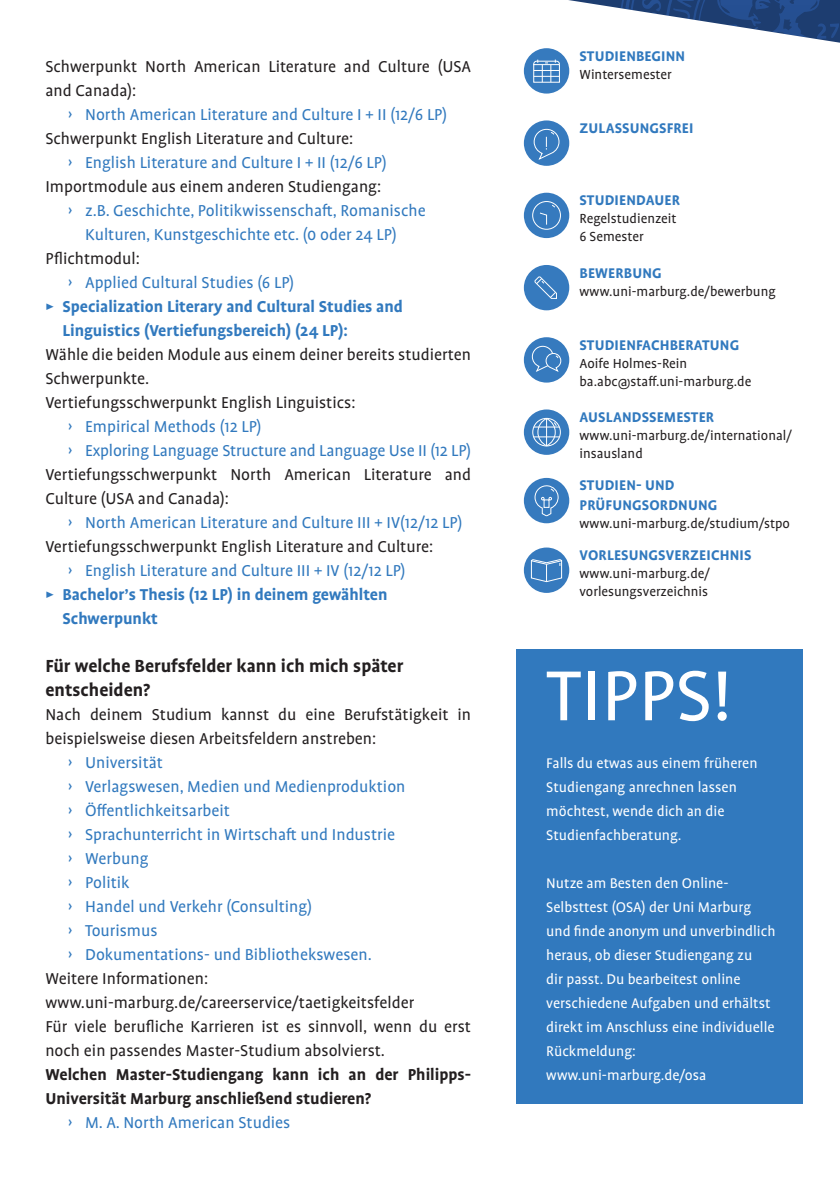
<style>
.page{position:relative;width:840px;height:1191px;background:#fff}
.page>*{position:absolute;margin:0;border:0;box-sizing:border-box;transform-origin:0 0}
.t1{font:80.8px "Profile Pro";color:#fff}
.t2{font:700 20px/24px "Profile Pro";color:#231f20}
.t3{font:18px/24px "Profile Pro";color:#231f20}
.t4{font:18px/24px "Profile Pro";color:#3179be}
.t5{font:700 18px "Profile Pro";color:#3179be}
.t6{font:700 18px/24px "Profile Pro";color:#231f20}
.t7{font:16px/24px "Profile Pro";color:#fff}
.t8{font:700 16px/19.2px "Profile Pro";letter-spacing:.01em;color:#3179be}
.t9{font:15px/18px "Profile Pro";color:#231f20}
.s1{font-weight:400}
.s2{font-size:16.2px}
</style>
<div class="page">
<div style="left:516px;top:649px;width:286px;height:454px;background:#3179be"></div>
<div style="left:523px;top:48px;width:46px;height:46px;background:#367abe;border-radius:50%"></div>
<div style="left:533px;top:64px;width:26px;height:19px;border:1px solid #fff"></div>
<svg style="left:533px;top:60px;width:27px;height:22px"></svg>
<div style="left:523px;top:120px;width:46px;height:46px;background:#367abe;border-radius:50%"></div>
<svg style="left:533px;top:129px;width:26px;height:33px"></svg>
<div style="left:523px;top:193px;width:46px;height:45px;background:#367abe;border-radius:50%"></div>
<svg style="left:532px;top:201px;width:28px;height:28px"></svg>
<div style="left:532px;top:201px;width:28px;height:29px;border:1px solid #fff;border-radius:50%"></div>
<svg style="left:538px;top:204px;width:17px;height:21px"></svg>
<div style="left:523px;top:265px;width:46px;height:45px;background:#367abe;border-radius:50%"></div>
<svg style="left:534px;top:276px;width:23px;height:23px"></svg>
<div style="left:523px;top:337px;width:46px;height:45px;background:#367abe;border-radius:50%"></div>
<svg style="left:531px;top:345px;width:30px;height:27px"></svg>
<div style="left:523px;top:409px;width:46px;height:46px;background:#367abe;border-radius:50%"></div>
<div style="left:532px;top:418px;width:28px;height:28px;border:1px solid #fff;border-radius:50%"></div>
<svg style="left:533px;top:418px;width:26px;height:28px"></svg>
<div style="left:523px;top:478px;width:46px;height:45px;background:#367abe;border-radius:50%"></div>
<svg style="left:534px;top:485px;width:24px;height:32px"></svg>
<div style="left:523px;top:547px;width:46px;height:46px;background:#367abe;border-radius:50%"></div>
<svg style="left:530px;top:559px;width:32px;height:23px"></svg>
<svg style="left:568px;top:0;width:271px;height:43px"></svg>
<p class="t3" style="left:45px;top:55px;width:427px">Schwerpunkt North American Literature and Culture (USA and Canada):</p>
<p class="t4" style="left:68px;top:103px;width:380px">› North American Literature and Culture I + II (12/6 LP)</p>
<p class="t3" style="left:45px;top:127px;width:309px">Schwerpunkt English Literature and Culture:</p>
<p class="t4" style="left:68px;top:151px;width:320px">› English Literature and Culture I + II (12/6 LP)</p>
<p class="t3" style="left:45px;top:175px;width:337px">Importmodule aus einem anderen Studiengang:</p>
<p class="t4" style="left:85px;top:199px;width:342px;text-indent:-17px">› z.B. Geschichte, Politikwissenschaft, Romanische<br>Kulturen, Kunstgeschichte etc. (0 oder 24 LP)</p>
<p class="t3" style="left:45px;top:247px;width:96px">Pflichtmodul:</p>
<p class="t4" style="left:68px;top:271px;width:227px">› Applied Cultural Studies (6 LP)</p>
<p class="t5" style="left:45px;top:296px;width:359px"><span class="s1">▶</span> Specialization Literary and Cultural Studies and</p>
<p class="t5" style="left:62px;top:320px;width:287px">Linguistics (Vertiefungsbereich) (24 LP):</p>
<p class="t3" style="left:45px;top:343px;width:427px">Wähle die beiden Module aus einem deiner bereits studierten<br>Schwerpunkte.<br>Vertiefungsschwerpunkt English Linguistics:</p>
<p class="t4" style="left:68px;top:415px;width:404px">› Empirical Methods (12 LP)<br>› Exploring Language Structure and Language Use II (12 LP)</p>
<p class="t3" style="left:45px;top:463px;width:427px">Vertiefungsschwerpunkt North American Literature and<br>Culture (USA and Canada):</p>
<p class="t4" style="left:68px;top:511px;width:395px">› North American Literature and Culture III + IV(12/12 LP)</p>
<p class="t3" style="left:45px;top:535px;width:389px">Vertiefungsschwerpunkt English Literature and Culture:</p>
<p class="t4" style="left:68px;top:559px;width:339px">› English Literature and Culture III + IV (12/12 LP)</p>
<p class="t5" style="left:45px;top:584px;width:343px"><span class="s1">▶</span> Bachelor’s Thesis (12 LP) in deinem gewählten</p>
<p class="t5" style="left:62px;top:608px;width:97px">Schwerpunkt</p>
<p class="t2" style="left:45px;top:654px;width:359px">Für welche Berufsfelder kann ich mich später entscheiden?</p>
<p class="t3" style="left:45px;top:703px;width:427px">Nach deinem Studium kannst du eine Berufstätigkeit in beispielsweise diesen Arbeitsfeldern anstreben:</p>
<p class="t4" style="left:68px;top:751px;width:339px">› Universität<br>› Verlagswesen, Medien und Medienproduktion › Öffentlichkeitsarbeit<br>› Sprachunterricht in Wirtschaft und Industrie<br>› Werbung<br>› Politik<br>› Handel und Verkehr (Consulting)<br>› Tourismus<br>› Dokumentations- und Bibliothekswesen.</p>
<p class="t3" style="left:45px;top:967px;width:427px">Weitere Informationen: www.uni-marburg.de/careerservice/taetigkeitsfelder<br>Für viele berufliche Karrieren ist es sinnvoll, wenn du erst noch ein passendes Master-Studium absolvierst.</p>
<p class="t6" style="left:45px;top:1063px;width:427px">Welchen Master-Studiengang kann ich an der Philipps-<br>Universität Marburg anschließend studieren?</p>
<p class="t4" style="left:68px;top:1111px;width:224px">› M. A. North American Studies</p>
<p class="t8" style="left:579px;top:47px;width:107px">STUDIENBEGINN</p>
<p class="t9" style="left:579px;top:66px;width:94px">Wintersemester</p>
<p class="t8" style="left:579px;top:119px;width:115px">ZULASSUNGSFREI</p>
<p class="t8" style="left:579px;top:191px;width:102px">STUDIENDAUER</p>
<p class="t9" style="left:579px;top:210px;width:98px">Regelstudienzeit<br>6 Semester</p>
<p class="t8" style="left:579px;top:263px;width:83px">BEWERBUNG</p>
<p class="t9" style="left:579px;top:282px;width:197px">www.uni-marburg.de/bewerbung</p>
<p class="t8" style="left:579px;top:335px;width:161px">STUDIENFACHBERATUNG</p>
<p class="t9" style="left:579px;top:355px;width:173px">Aoife Holmes-Rein ba.abc@staff.uni-marburg.de</p>
<p class="t8" style="left:579px;top:408px;width:136px">AUSLANDSSEMESTER</p>
<p class="t9" style="left:579px;top:427px;width:214px">www.uni-marburg.de/international/ insausland</p>
<p class="t8" style="left:579px;top:476px;width:139px">STUDIEN- UND<br>PRÜFUNGSORDNUNG</p>
<p class="t9" style="left:579px;top:514px;width:212px">www.uni-marburg.de/studium/stpo</p>
<p class="t8" style="left:579px;top:546px;width:173px">VORLESUNGSVERZEICHNIS</p>
<p class="t9" style="left:579px;top:565px;width:132px">www.uni-marburg.de/ vorlesungsverzeichnis</p>
<h1 class="t1" style="left:546px;top:651px;width:186px">TIPPS!</h1>
<p class="t7" style="left:546px;top:752px;width:213px">Falls du etwas aus einem früheren<br>Studiengang anrechnen lassen möchtest, wende dich an die<br>Studienfachberatung<span class="s2">.</span></p>
<p class="t7" style="left:546px;top:872px;width:231px">Nutze am Besten den Online-<br>Selbsttest (OSA) der Uni Marburg und finde anonym und unverbindlich heraus, ob dieser Studiengang zu<br>dir passt. Du bearbeitest online verschiedene Aufgaben und erhältst direkt im Anschluss eine individuelle<br>Rückmeldung: www.uni-marburg.de/osa</p>
</div>
